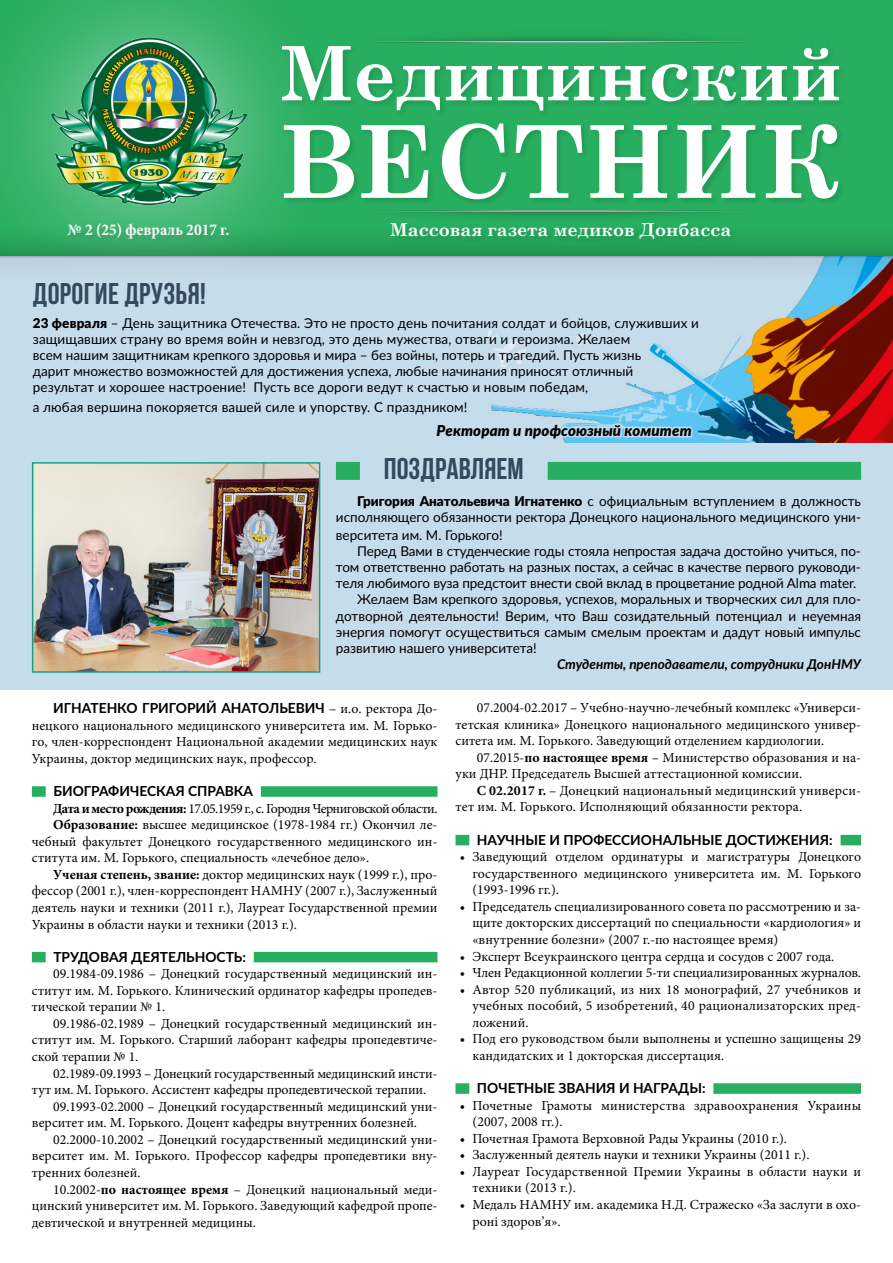
<style>
.page{position:relative;width:893px;height:1263px;background:#fff}
.page>*{position:absolute;margin:0;border:0;box-sizing:border-box;transform-origin:0 0}
.t1{font:700 100.5px "Century Schoolbook";color:#fff}
.t2{font:700 75px "Century Schoolbook";color:#fff}
.t3{font:700 30px "Bebas Neue";letter-spacing:.01em;color:#34495e}
.t4{font:700 18px "Century Schoolbook";color:#fff}
.t5{font:700 condensed 16.5px "Minion Pro";color:#fff}
.t6{font:italic 900 15px "Lato";letter-spacing:.01em;color:#000}
.t7{font:13.8px/16.5px "Minion Pro";color:#000;text-align:justify}
.t8{font:700 13.8px "Lato";color:#000}
.t9{font:13.8px "Minion Pro";letter-spacing:-.04em;color:#000}
.t10{font:13.5px/16.2px "Lato";color:#000}
.t11{font:italic 700 13.5px "Lato";color:#000}
.s1{font-weight:900}
.s2{font-family:"Minion Pro";font-weight:400}
.s3{font-weight:700}
</style>
<div class="page">
<div style="left:0;top:251px;width:893px;height:439px;background:#c5dcea"></div>
<img style="left:489px;top:290px;width:404px;height:152px">
<div style="left:0;top:0;width:893px;height:255px;background:#27ae60"></div>
<div style="left:281px;top:45px;width:565px;height:162px;background:#000;opacity:.12"></div>
<div style="left:0;top:0;width:352px;height:319px;background:#fff;opacity:.58"></div>
<img style="left:51px;top:37px;width:195px;height:167px">
<img style="left:35px;top:465px;width:282px;height:205px">
<div style="left:32px;top:462px;width:288px;height:211px;border:2px solid #16a085"></div>
<img style="left:382px;top:210px;width:356px;height:7px">
<img style="left:380px;top:36px;width:361px;height:7px">
<img style="left:0;top:257px;width:893px;height:33px">
<img style="left:0;top:223px;width:893px;height:34px">
<div style="left:32px;top:786px;width:14px;height:11px;background:#27ae60"></div>
<div style="left:261px;top:786px;width:176px;height:11px;background:#27ae60"></div>
<div style="left:32px;top:952px;width:14px;height:10px;background:#27ae60"></div>
<div style="left:254px;top:952px;width:183px;height:10px;background:#27ae60"></div>
<div style="left:455px;top:835px;width:14px;height:10px;background:#27ae60"></div>
<div style="left:841px;top:835px;width:20px;height:10px;background:#27ae60"></div>
<div style="left:455px;top:1083px;width:14px;height:11px;background:#27ae60"></div>
<div style="left:713px;top:1083px;width:148px;height:11px;background:#27ae60"></div>
<svg style="left:489px;top:380px;width:205px;height:100px"></svg>
<div style="left:336px;top:462px;width:24px;height:18px;background:#27ae60"></div>
<div style="left:548px;top:462px;width:313px;height:18px;background:#27ae60"></div>
<p class="t5" style="left:68px;top:218px;width:163px">№ 2 (25) февраль 2017 г.</p>
<h2 class="t2" style="left:280px;top:15px;width:564px">Медицинский</h2>
<h1 class="t1" style="left:280px;top:84px;width:564px">ВЕСТНИК</h1>
<h3 class="t4" style="left:390px;top:216px;width:343px">Массовая газета медиков Донбасса</h3>
<h3 class="t3" style="left:33px;top:277px;width:174px">Дорогие друзья!</h3>
<p class="t10" style="left:33px;top:314px;width:668px"><span class="s1">23 февраля</span> – День защитника Отечества. Это не просто день почитания солдат и бойцов, служивших и защищавших страну во время войн и невзгод, это день мужества, отваги и героизма. Желаем<br>всем нашим защитникам крепкого здоровья и мира – без войны, потерь и трагедий. Пусть жизнь<br>дарит множество возможностей для достижения успеха, любые начинания приносят отличный<br>результат и хорошее настроение! Пусть все дороги ведут к счастью и новым победам,</p>
<p class="t10" style="left:33px;top:398px;width:436px">а любая вершина покоряется вашей силе и упорству. С праздником!</p>
<p class="t6" style="left:437px;top:419px;width:256px">Ректорат и профсоюзный комитет</p>
<h3 class="t3" style="left:384px;top:452px;width:141px">ПОЗДРАВЛЯЕМ</h3>
<p class="t10" style="left:336px;top:492px;width:527px;line-height:16.6px;text-align:justify;text-indent:21px"><span class="s1">Григория Анатольевича Игнатенко</span> с официальным вступлением в должность исполняющего обязанности ректора Донецкого национального медицинского уни&shy;верситета им. М. Горького!</p>
<p class="t10" style="left:357px;top:542px;width:505px">Перед Вами в студенческие годы стояла непростая задача достойно учиться, по-</p>
<p class="t10" style="left:336px;top:558px;width:526px">том ответственно работать на разных постах, а сейчас в качестве первого руководи-</p>
<p class="t10" style="left:336px;top:574px;width:522px">теля любимого вуза предстоит внести свой вклад в процветание родной Аlma mater.</p>
<p class="t10" style="left:357px;top:591px;width:505px">Желаем Вам крепкого здоровья, успехов, моральных и творческих сил для пло-</p>
<p class="t10" style="left:336px;top:607px;width:527px">дотворной деятельности! Верим, что Ваш созидательный потенциал и неуемная</p>
<p class="t10" style="left:336px;top:623px;width:527px">энергия помогут осуществиться самым смелым проектам и дадут новый импульс</p>
<p class="t10" style="left:336px;top:639px;width:202px">развитию нашего университета!</p>
<p class="t11" style="left:557px;top:654px;width:306px">Студенты, преподаватели, сотрудники ДонНМУ</p>
<p class="t8" style="left:53px;top:698px;width:386px">ИГНАТЕНКО ГРИГОРИЙ АНАТОЛЬЕВИЧ <span class="s2">– и.о. ректора До-</span></p>
<p class="t7" style="left:32px;top:717px;width:407px">нецкого национального медицинского университета им. М. Горько&shy;го, член-корреспондент Национальной академии медицинских наук Украины, доктор медицинских наук, профессор.</p>
<p class="t8" style="left:53px;top:781px;width:201px">БИОГРАФИЧЕСКАЯ СПРАВКА</p>
<p class="t9" style="left:53px;top:799px;width:386px"><span class="s3">Дата и место рождения:</span> 17.05.1959 г., с. Городня Черниговской области.</p>
<p class="t7" style="left:53px;top:816px;width:386px"><span class="s3">Образование:</span> высшее медицинское (1978-1984 гг.) Окончил ле-</p>
<p class="t7" style="left:32px;top:833px;width:407px">чебный факультет Донецкого государственного медицинского ин-</p>
<p class="t7" style="left:32px;top:850px;width:339px">ститута им. М. Горького, специальность «лечебное дело».</p>
<p class="t7" style="left:53px;top:866px;width:386px"><span class="s3">Ученая степень, звание:</span> доктор медицинских наук (1999 г.), про-</p>
<p class="t7" style="left:32px;top:883px;width:407px">фессор (2001 г.), член-корреспондент НАМНУ (2007 г.), Заслуженный</p>
<p class="t7" style="left:32px;top:899px;width:407px">деятель науки и техники (2011 г.), Лауреат Государственной премии</p>
<p class="t7" style="left:32px;top:916px;width:267px">Украины в области науки и техники (2013 г.).</p>
<p class="t8" style="left:53px;top:946px;width:194px">ТРУДОВАЯ ДЕЯТЕЛЬНОСТЬ:</p>
<p class="t7" style="left:32px;top:965px;width:407px;text-indent:21px">09.1984-09.1986 – Донецкий государственный медицинский ин&shy;ститут им. М. Горького. Клинический ординатор кафедры пропедев&shy;тической терапии № 1.</p>
<p class="t7" style="left:32px;top:1015px;width:407px;text-indent:21px">09.1986-02.1989 – Донецкий государственный медицинский ин&shy;ститут им. М. Горького. Старший лаборант кафедры пропедевтиче&shy;ской терапии № 1.</p>
<p class="t7" style="left:53px;top:1065px;width:386px">02.1989-09.1993 – Донецкий государственный медицинский инсти-</p>
<p class="t7" style="left:32px;top:1081px;width:396px">тут им. М. Горького. Ассистент кафедры пропедевтической терапии.</p>
<p class="t7" style="left:53px;top:1098px;width:386px">09.1993-02.2000 – Донецкий государственный медицинский уни-</p>
<p class="t7" style="left:32px;top:1115px;width:387px">верситет им. М. Горького. Доцент кафедры внутренних болезней.</p>
<p class="t7" style="left:53px;top:1131px;width:386px">02.2000-10.2002 – Донецкий государственный медицинский уни-</p>
<p class="t7" style="left:32px;top:1148px;width:407px">верситет им. М. Горького. Профессор кафедры пропедевтики вну-</p>
<p class="t7" style="left:32px;top:1164px;width:110px">тренних болезней.</p>
<p class="t7" style="left:53px;top:1181px;width:386px">10.2002-<span class="s3">по настоящее время</span> – Донецкий национальный меди-</p>
<p class="t7" style="left:32px;top:1197px;width:407px">цинский университет им. М. Горького. Заведующий кафедрой пропе-</p>
<p class="t7" style="left:32px;top:1214px;width:226px">девтической и внутренней медицины.</p>
<p class="t7" style="left:455px;top:699px;width:407px;text-indent:21px">07.2004-02.2017 – Учебно-научно-лечебный комплекс «Универси&shy;тетская клиника» Донецкого национального медицинского универ&shy;ситета им. М. Горького. Заведующий отделением кардиологии.</p>
<p class="t7" style="left:455px;top:749px;width:407px;text-indent:21px">07.2015-<span class="s3">по настоящее время</span> – Министерство образования и на&shy;уки ДНР. Председатель Высшей аттестационной комиссии.</p>
<p class="t7" style="left:455px;top:782px;width:407px;text-indent:21px"><span class="s3">С 02.2017 г.</span> – Донецкий национальный медицинский универси&shy;тет им. М. Горького. Исполняющий обязанности ректора.</p>
<p class="t8" style="left:477px;top:829px;width:357px">НАУЧНЫЕ И ПРОФЕССИОНАЛЬНЫЕ ДОСТИЖЕНИЯ:</p>
<p class="t7" style="left:472px;top:848px;width:390px;text-indent:-13px">• Заведующий отделом ординатуры и магистратуры Донецкого государственного медицинского университета им. М. Горького (1993-1996 гг.).</p>
<p class="t7" style="left:472px;top:898px;width:390px;text-indent:-13px">• Председатель специализированного совета по рассмотрению и за&shy;щите докторских диссертаций по специальности «кардиология» и «внутренние болезни» (2007 г.-по настоящее время)</p>
<p class="t7" style="left:460px;top:948px;width:376px">• Эксперт Всеукраинского центра сердца и сосудов с 2007 года.</p>
<p class="t7" style="left:460px;top:964px;width:403px">• Член Редакционной коллегии 5-ти специализированных журналов.</p>
<p class="t7" style="left:472px;top:981px;width:390px;text-indent:-13px">• Автор 520 публикаций, из них 18 монографий, 27 учебников и учебных пособий, 5 изобретений, 40 рационализаторских пред&shy;ложений.</p>
<p class="t7" style="left:472px;top:1031px;width:390px;text-indent:-13px">• Под его руководством были выполнены и успешно защищены 29 кандидатских и 1 докторская диссертация.</p>
<p class="t8" style="left:477px;top:1078px;width:230px">ПОЧЕТНЫЕ ЗВАНИЯ И НАГРАДЫ:</p>
<p class="t7" style="left:472px;top:1097px;width:390px;text-indent:-13px">• Почетные Грамоты министерства здравоохранения Украины (2007, 2008 гг.).</p>
<p class="t7" style="left:460px;top:1130px;width:329px">• Почетная Грамота Верховной Рады Украины (2010 г.).</p>
<p class="t7" style="left:460px;top:1147px;width:351px">• Заслуженный деятель науки и техники Украины (2011 г.).</p>
<p class="t7" style="left:472px;top:1163px;width:390px;text-indent:-13px">• Лауреат Государственной Премии Украины в области науки и техники (2013 г.).</p>
<p class="t7" style="left:472px;top:1196px;width:390px;text-indent:-13px">• Медаль НАМНУ им. академика Н.Д. Стражеско «За заслуги в охо&shy;роні здоров’я».</p>
</div>
